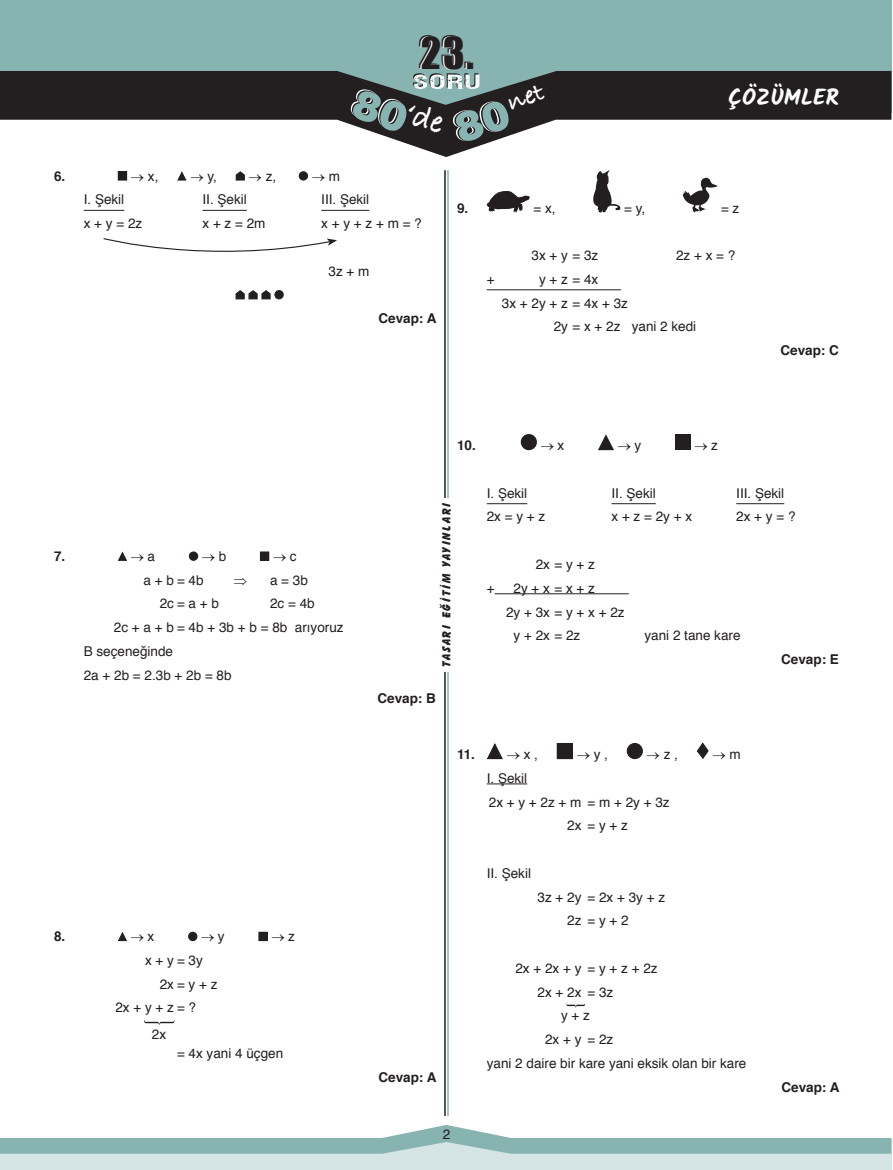
<style>
.page{position:relative;width:893px;height:1170px;background:#fff}
.page>*{position:absolute;margin:0;border:0;box-sizing:border-box;transform-origin:0 0}
.t1{font:40.5px "Impact";color:#231f20}
.t2{font:700 27px "Bradley Hand ITCTT";color:#fff}
.t3{font:700 22.5px "Kalam";color:#fff}
.paragraf_regular{font:13.5px "Helvetica";color:#231f20}
.ceva{font:700 13.5px "Helvetica";color:#231f20}
.t4{font:800 12px "Balloon BT";letter-spacing:.135em;color:#231f20}
.s1{font-family:"Helvetica";font-weight:900;font-size:41.4px;color:#87b4b1}
.s2{font-weight:400}
</style>
<div class="page">
<div style="left:0;top:0;width:891px;height:113px;background:#87b4b1"></div>
<svg style="left:0;top:71px;width:891px;height:86px;fill:#231f20"></svg>
<div style="left:0;top:1140px;width:891px;height:29px;background:#d5e5e5"></div>
<svg style="left:0;top:1125px;width:891px;height:28px"></svg>
<hr style="left:444px;top:170px;width:2px;height:945px;background:#231f20">
<hr style="left:447px;top:170px;width:2px;height:945px;background:#87b4b1">
<div style="left:441px;top:498px;width:10px;height:174px;background:#fff"></div>
<hr style="left:84px;top:210px;width:40px;height:1px;background:#231f20">
<hr style="left:202px;top:210px;width:45px;height:1px;background:#231f20">
<hr style="left:321px;top:210px;width:48px;height:1px;background:#231f20">
<div style="left:118px;top:172px;width:9px;height:8px;background:#231f20"></div>
<div style="left:118px;top:171px;width:9px;height:9px;border:1px solid #231f20"></div>
<svg style="left:177px;top:171px;width:10px;height:10px"></svg>
<svg style="left:235px;top:171px;width:10px;height:10px"></svg>
<div style="left:299px;top:172px;width:8px;height:8px;background:#231f20;border-radius:50%"></div>
<div style="left:299px;top:171px;width:9px;height:9px;border:1px solid #231f20;border-radius:50%"></div>
<svg style="left:103px;top:238px;width:234px;height:14px"></svg>
<svg style="left:235px;top:290px;width:36px;height:10px"></svg>
<div style="left:275px;top:290px;width:8px;height:9px;background:#231f20;border-radius:50%"></div>
<div style="left:274px;top:290px;width:10px;height:9px;border:1px solid #231f20;border-radius:50%"></div>
<svg style="left:118px;top:551px;width:9px;height:10px"></svg>
<div style="left:189px;top:552px;width:9px;height:8px;background:#231f20;border-radius:50%"></div>
<div style="left:189px;top:551px;width:9px;height:10px;border:1px solid #231f20;border-radius:50%"></div>
<div style="left:260px;top:552px;width:9px;height:8px;background:#231f20"></div>
<div style="left:260px;top:551px;width:9px;height:10px;border:1px solid #231f20"></div>
<svg style="left:118px;top:932px;width:9px;height:9px"></svg>
<div style="left:189px;top:932px;width:8px;height:8px;background:#231f20;border-radius:50%"></div>
<div style="left:188px;top:931px;width:9px;height:10px;border:1px solid #231f20;border-radius:50%"></div>
<div style="left:259px;top:932px;width:8px;height:8px;background:#231f20"></div>
<div style="left:258px;top:931px;width:10px;height:10px;border:1px solid #231f20"></div>
<svg style="left:144px;top:1020px;width:30px;height:4px"></svg>
<hr style="left:487px;top:289px;width:134px;height:1px;background:#231f20">
<hr style="left:487px;top:503px;width:40px;height:1px;background:#231f20">
<hr style="left:611px;top:503px;width:45px;height:1px;background:#231f20">
<hr style="left:736px;top:503px;width:48px;height:1px;background:#231f20">
<hr style="left:495px;top:593px;width:134px;height:1px;background:#231f20">
<hr style="left:487px;top:783px;width:40px;height:1px;background:#231f20">
<svg style="left:487px;top:191px;width:43px;height:21px"></svg>
<svg style="left:593px;top:170px;width:27px;height:42px"></svg>
<svg style="left:683px;top:178px;width:34px;height:34px"></svg>
<svg style="left:521px;top:434px;width:16px;height:16px"></svg>
<svg style="left:598px;top:434px;width:16px;height:16px"></svg>
<div style="left:675px;top:434px;width:16px;height:16px;background:#231f20"></div>
<svg style="left:487px;top:743px;width:16px;height:16px"></svg>
<div style="left:557px;top:743px;width:15px;height:15px;background:#231f20"></div>
<div style="left:557px;top:743px;width:16px;height:16px;border:1px solid #231f20"></div>
<div style="left:627px;top:743px;width:15px;height:15px;background:#231f20;border-radius:50%"></div>
<div style="left:627px;top:743px;width:16px;height:16px;border:1px solid #231f20;border-radius:50%"></div>
<svg style="left:696px;top:742px;width:13px;height:17px"></svg>
<svg style="left:566px;top:1003px;width:19px;height:4px"></svg>
<svg style="left:351px;top:73px;width:128px;height:61px"></svg>
<h1 class="t1" style="left:418px;top:27px;width:55px">23.</h1>
<p class="ceva" style="left:54px;top:167px;width:13px">6.</p>
<p class="paragraf_regular" style="left:131px;top:167px;width:29px">→ x,</p>
<p class="paragraf_regular" style="left:190px;top:167px;width:28px">→ y,</p>
<p class="paragraf_regular" style="left:249px;top:167px;width:29px">→ z,</p>
<p class="paragraf_regular" style="left:312px;top:167px;width:30px">→ m</p>
<p class="paragraf_regular" style="left:84px;top:190px;width:42px">I. Şekil</p>
<p class="paragraf_regular" style="left:202px;top:190px;width:46px">II. Şekil</p>
<p class="paragraf_regular" style="left:321px;top:190px;width:50px">III. Şekil</p>
<p class="paragraf_regular" style="left:84px;top:214px;width:60px">x + y = 2z</p>
<p class="paragraf_regular" style="left:202px;top:214px;width:65px">x + z = 2m</p>
<p class="paragraf_regular" style="left:321px;top:214px;width:102px">x + y + z + m = ?</p>
<p class="paragraf_regular" style="left:329px;top:262px;width:42px">3z + m</p>
<p class="ceva" style="left:378px;top:309px;width:60px">Cevap: A</p>
<h2 class="t2" style="left:447px;top:102px;width:96px;rotate:-19deg"><span class="s1">80</span>net</h2>
<h3 class="t3" style="left:728px;top:84px;width:112px">ÇÖZÜMLER</h3>
<p class="ceva" style="left:457px;top:198px;width:13px">9.</p>
<p class="paragraf_regular" style="left:534px;top:199px;width:24px">= x,</p>
<p class="paragraf_regular" style="left:624px;top:199px;width:23px">= y,</p>
<p class="paragraf_regular" style="left:721px;top:199px;width:20px">= z</p>
<p class="paragraf_regular" style="left:532px;top:246px;width:68px">3x + y = 3z</p>
<p class="paragraf_regular" style="left:676px;top:246px;width:61px">2z + x = ?</p>
<p class="paragraf_regular" style="left:487px;top:270px;width:9px">+</p>
<p class="paragraf_regular" style="left:539px;top:270px;width:61px">y + z = 4x</p>
<p class="paragraf_regular" style="left:502px;top:294px;width:128px">3x + 2y + z = 4x + 3z</p>
<p class="paragraf_regular" style="left:554px;top:317px;width:144px">2y = x + 2z yani 2 kedi</p>
<p class="ceva" style="left:780px;top:341px;width:60px">Cevap: C</p>
<p class="ceva" style="left:54px;top:547px;width:13px">7.</p>
<p class="paragraf_regular" style="left:131px;top:547px;width:26px">→ a</p>
<p class="paragraf_regular" style="left:202px;top:547px;width:26px">→ b</p>
<p class="paragraf_regular" style="left:273px;top:547px;width:25px">→ c</p>
<p class="paragraf_regular" style="left:144px;top:570px;width:62px">a + b = 4b</p>
<p class="paragraf_regular" style="left:270px;top:570px;width:39px">a = 3b</p>
<p class="paragraf_regular" style="left:160px;top:594px;width:61px">2c = a + b</p>
<p class="paragraf_regular" style="left:270px;top:594px;width:46px">2c = 4b</p>
<p class="paragraf_regular" style="left:114px;top:618px;width:231px">2c + a + b = 4b + 3b + b = 8b arıyoruz</p>
<p class="paragraf_regular" style="left:84px;top:642px;width:91px">B seçeneğinde</p>
<p class="paragraf_regular" style="left:84px;top:665px;width:149px">2a + 2b = 2.3b + 2b = 8b</p>
<p class="ceva" style="left:54px;top:927px;width:13px">8.</p>
<p class="paragraf_regular" style="left:131px;top:927px;width:25px">→ x</p>
<p class="paragraf_regular" style="left:201px;top:927px;width:25px">→ y</p>
<p class="paragraf_regular" style="left:272px;top:927px;width:25px">→ z</p>
<p class="paragraf_regular" style="left:145px;top:950px;width:59px">x + y = 3y</p>
<p class="paragraf_regular" style="left:160px;top:974px;width:59px">2x = y + z</p>
<p class="paragraf_regular" style="left:115px;top:998px;width:82px">2x + y + z = ?</p>
<p class="paragraf_regular" style="left:152px;top:1024px;width:16px">2x</p>
<p class="paragraf_regular" style="left:177px;top:1044px;width:108px">= 4x yani 4 üçgen</p>
<p class="ceva" style="left:457px;top:436px;width:20px">10.</p>
<p class="paragraf_regular" style="left:541px;top:436px;width:25px">→ x</p>
<p class="paragraf_regular" style="left:618px;top:436px;width:25px">→ y</p>
<p class="paragraf_regular" style="left:694px;top:436px;width:25px">→ z</p>
<p class="paragraf_regular" style="left:487px;top:484px;width:42px">I. Şekil</p>
<p class="paragraf_regular" style="left:611px;top:484px;width:46px">II. Şekil</p>
<p class="paragraf_regular" style="left:736px;top:484px;width:50px">III. Şekil</p>
<p class="paragraf_regular" style="left:487px;top:507px;width:60px">2x = y + z</p>
<p class="paragraf_regular" style="left:611px;top:507px;width:82px">x + z = 2y + x</p>
<p class="paragraf_regular" style="left:736px;top:507px;width:61px">2x + y = ?</p>
<p class="paragraf_regular" style="left:536px;top:555px;width:61px">2x = y + z</p>
<p class="paragraf_regular" style="left:487px;top:579px;width:9px">+</p>
<p class="paragraf_regular" style="left:514px;top:579px;width:83px">2y + x = x + z</p>
<p class="paragraf_regular" style="left:506px;top:602px;width:120px">2y + 3x = y + x + 2z</p>
<p class="paragraf_regular" style="left:514px;top:626px;width:68px">y + 2x = 2z</p>
<p class="paragraf_regular" style="left:644px;top:626px;width:98px">yani 2 tane kare</p>
<p class="ceva" style="left:781px;top:650px;width:59px">Cevap: E</p>
<p class="t4" style="left:439px;top:667px;width:165px;rotate:-90deg">TASARI EĞİTİM YAYINLARI</p>
<p class="ceva" style="left:377px;top:689px;width:60px">Cevap: B</p>
<p class="ceva" style="left:378px;top:1068px;width:60px">Cevap: A</p>
<p class="ceva" style="left:457px;top:745px;width:83px">11. → <span class="s2">x ,</span></p>
<p class="paragraf_regular" style="left:577px;top:745px;width:33px">→ y ,</p>
<p class="paragraf_regular" style="left:647px;top:745px;width:33px">→ z ,</p>
<p class="paragraf_regular" style="left:712px;top:745px;width:30px">→ m</p>
<p class="paragraf_regular" style="left:487px;top:769px;width:42px">I. Şekil</p>
<p class="paragraf_regular" style="left:489px;top:792px;width:182px">2x + y + 2z + m = m + 2y + 3z</p>
<p class="paragraf_regular" style="left:567px;top:816px;width:62px">2x = y + z</p>
<p class="paragraf_regular" style="left:487px;top:864px;width:46px">II. Şekil</p>
<p class="paragraf_regular" style="left:538px;top:887px;width:129px">3z + 2y = 2x + 3y + z</p>
<p class="paragraf_regular" style="left:567px;top:911px;width:63px">2z = y + 2</p>
<p class="paragraf_regular" style="left:515px;top:959px;width:144px">2x + 2x + y = y + z + 2z</p>
<p class="paragraf_regular" style="left:538px;top:982px;width:77px">2x + 2x = 3z</p>
<p class="paragraf_regular" style="left:561px;top:1006px;width:30px">y + z</p>
<p class="paragraf_regular" style="left:545px;top:1030px;width:70px">2x + y = 2z</p>
<p class="paragraf_regular" style="left:487px;top:1053px;width:261px">yani 2 daire bir kare yani eksik olan bir kare</p>
<p class="paragraf_regular" style="left:443px;top:1125px;width:9px">2</p>
<p class="ceva" style="left:781px;top:1077px;width:60px">Cevap: A</p>
</div>
